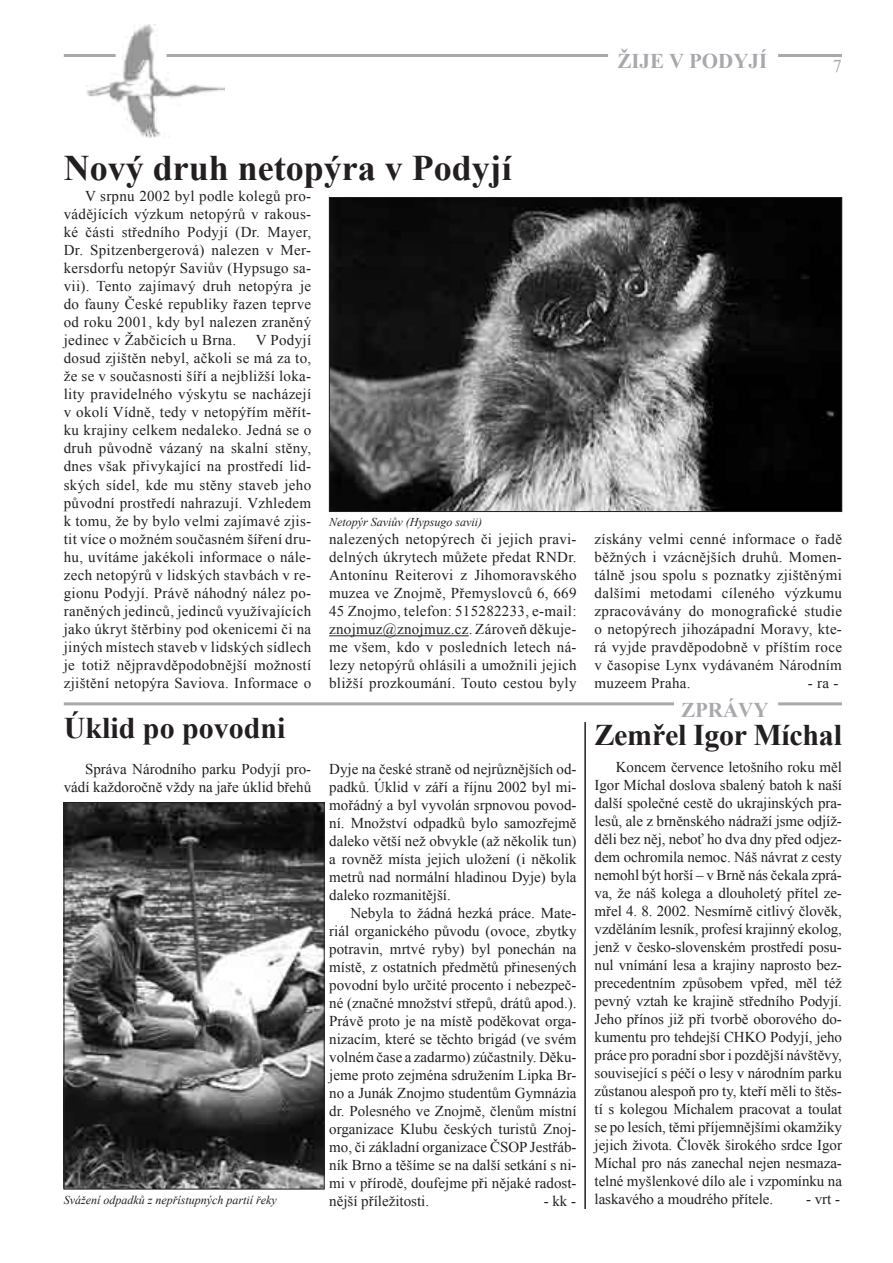
<style>
.page{position:relative;width:893px;height:1263px;background:#fff}
.page>*{position:absolute;margin:0;border:0;box-sizing:border-box;transform-origin:0 0}
.t1{font:700 36px "Times New Roman";color:#231f20}
.t2{font:700 30px "Times New Roman";letter-spacing:-.01em;color:#231f20}
.t3{font:700 21px "Times New Roman";color:#a8a9ad}
.t4{font:18px "Times New Roman";color:#a8a9ad}
.t5{font:15px/18px "Times New Roman";color:#231f20;text-align:justify}
.t6{font:italic 12px "Times New Roman";color:#231f20}
</style>
<div class="page">
<hr style="left:778px;top:54px;width:64px;height:3px;background:#a8a9ad">
<img style="left:86px;top:25px;width:138px;height:113px">
<hr style="left:64px;top:54px;width:52px;height:3px;background:#a8a9ad">
<hr style="left:167px;top:54px;width:441px;height:3px;background:#a8a9ad">
<hr style="left:329px;top:635px;width:140px;height:1px;background:#231f20">
<img style="left:331px;top:199px;width:509px;height:311px">
<div style="left:329px;top:197px;width:513px;height:315px;border:1px solid #231f20"></div>
<img style="left:66px;top:804px;width:256px;height:383px">
<div style="left:64px;top:802px;width:260px;height:387px;border:1px solid #231f20"></div>
<hr style="left:778px;top:702px;width:64px;height:3px;background:#a8a9ad">
<hr style="left:64px;top:702px;width:610px;height:3px;background:#a8a9ad">
<hr style="left:584px;top:722px;width:2px;height:487px;background:#231f20">
<h3 class="t3" style="left:617px;top:47px;width:151px">ŽIJE V PODYJÍ</h3>
<p class="t4" style="left:833px;top:54px;width:10px">7</p>
<h1 class="t1" style="left:64px;top:143px;width:450px">Nový druh netopýra v Podyjí</h1>
<p class="t5" style="left:64px;top:187px;width:249px;text-indent:21px">V srpnu 2002 byl podle kolegů pro&shy;vádějících výzkum netopýrů v rakous&shy;ké části středního Podyjí (Dr. Mayer, Dr. Spitzenbergerová) nalezen v Mer&shy;kersdorfu netopýr Saviův (Hypsugo sa&shy;vii). Tento zajímavý druh netopýra je do fauny České republiky řazen teprve od roku 2001, kdy byl nalezen zraněný jedinec v Žabčicích u Brna.</p>
<p class="t5" style="left:64px;top:331px;width:249px;text-indent:192px">V Podyjí dosud zjištěn nebyl, ačkoli se má za to, že se v současnosti šíří a nejbližší loka&shy;lity pravidelného výskytu se nacházejí v okolí Vídně, tedy v netopýřím měřít&shy;ku krajiny celkem nedaleko. Jedná se o druh původně vázaný na skalní stěny, dnes však přivykající na prostředí lid&shy;ských sídel, kde mu stěny staveb jeho původní prostředí nahrazují. Vzhledem k tomu, že by bylo velmi zajímavé zjis&shy;tit více o možném současném šíření dru&shy;hu, uvítáme jakékoli informace o nále&shy;zech netopýrů v lidských stavbách v re&shy;gionu Podyjí. Právě náhodný nález po&shy;raněných jedinců, jedinců využívajících jako úkryt štěrbiny pod okenicemi či na jiných místech staveb v lidských sídlech je totiž nějpravděpodobnější možností zjištění netopýra Saviova. Informace o</p>
<p class="t6" style="left:329px;top:514px;width:154px">Netopýr Saviův (Hypsugo savii)</p>
<p class="t5" style="left:329px;top:530px;width:249px">nalezených netopýrech či jejich pravi&shy;delných úkrytech můžete předat RNDr.<br>Antonínu Reiterovi z Jihomoravského muzea ve Znojmě, Přemyslovců 6, 669<br>45 Znojmo, telefon: 515282233, e-mail: znojmuz@znojmuz.cz. Zároveň děkuje&shy;me všem, kdo v posledních letech ná&shy;lezy netopýrů ohlásili a umožnili jejich bližší prozkoumání. Touto cestou byly</p>
<p class="t5" style="left:595px;top:530px;width:249px">získány velmi cenné informace o řadě běžných i vzácnějších druhů. Momen&shy;tálně jsou spolu s poznatky zjištěnými dalšími metodami cíleného výzkumu zpracovávány do monografické studie o netopýrech jihozápadní Moravy, kte&shy;rá vyjde pravděpodobně v příštím roce v časopise Lynx vydávaném Národním muzeem Praha.</p>
<p class="t5" style="left:808px;top:674px;width:32px">- ra -</p>
<h2 class="t2" style="left:64px;top:707px;width:223px">Úklid po povodni</h2>
<p class="t5" style="left:64px;top:760px;width:249px;text-align:right">Správa Národního parku Podyjí pro&shy;vádí každoročně vždy na jaře úklid břehů</p>
<p class="t5" style="left:329px;top:760px;width:249px">Dyje na české straně od nejrůznějších od&shy;padků. Úklid v září a říjnu 2002 byl mi&shy;mořádný a byl vyvolán srpnovou povod&shy;ní. Množství odpadků bylo samozřejmě daleko větší než obvykle (až několik tun) a rovněž místa jejich uložení (i několik metrů nad normální hladinou Dyje) byla daleko rozmanitější.</p>
<p class="t5" style="left:329px;top:904px;width:249px;text-indent:21px">Nebyla to žádná hezká práce. Mate&shy;riál organického původu (ovoce, zbytky potravin, mrtvé ryby) byl ponechán na místě, z ostatních předmětů přinesených povodní bylo určité procento i nebezpeč&shy;né (značné množství střepů, drátů apod.).<br>Právě proto je na místě poděkovat orga&shy;nizacím, které se těchto brigád (ve svém volném čase a zadarmo) zúčastnily. Děku&shy;jeme proto zejména sdružením Lipka Br&shy;no a Junák Znojmo studentům Gymnázia dr. Polesného ve Znojmě, členům místní organizace Klubu českých turistů Znoj&shy;mo, či základní organizace ČSOP Jestřáb&shy;ník Brno a těšíme se na další setkání s ni&shy;mi v přírodě, doufejme při nějaké radost-</p>
<p class="t6" style="left:64px;top:1192px;width:214px">Svážení odpadků z nepřístupných partií řeky</p>
<p class="t5" style="left:329px;top:1192px;width:102px">nější příležitosti.</p>
<p class="t5" style="left:544px;top:1192px;width:34px">- kk -</p>
<h3 class="t3" style="left:681px;top:695px;width:89px">ZPRÁVY</h3>
<h2 class="t2" style="left:595px;top:714px;width:249px">Zemřel Igor Míchal</h2>
<p class="t5" style="left:595px;top:758px;width:249px;text-indent:21px">Koncem července letošního roku měl Igor Míchal doslova sbalený batoh k naší další společné cestě do ukrajinských pra&shy;lesů, ale z brněnského nádraží jsme odjíž&shy;děli bez něj, neboť ho dva dny před odjez&shy;dem ochromila nemoc. Náš návrat z cesty nemohl být horší – v Brně nás čekala zprá&shy;va, že náš kolega a dlouholetý přítel ze&shy;mřel 4. 8. 2002. Nesmírně citlivý člověk, vzděláním lesník, profesí krajinný ekolog, jenž v česko-slovenském prostředí posu&shy;nul vnímání lesa a krajiny naprosto bez&shy;precedentním způsobem vpřed, měl též pevný vztah ke krajině středního Podyjí.<br>Jeho přínos již při tvorbě oborového do&shy;kumentu pro tehdejší CHKO Podyjí, jeho práce pro poradní sbor i pozdější návštěvy, související s péčí o lesy v národním parku zůstanou alespoň pro ty, kteří měli to štěs&shy;tí s kolegou Míchalem pracovat a toulat se po lesích, těmi příjemnějšími okamžiky jejich života. Člověk širokého srdce Igor Míchal pro nás zanechal nejen nesmaza&shy;telné myšlenkové dílo ale i vzpomínku na laskavého a moudrého přítele.</p>
<p class="t5" style="left:806px;top:1190px;width:35px">- vrt -</p>
</div>
